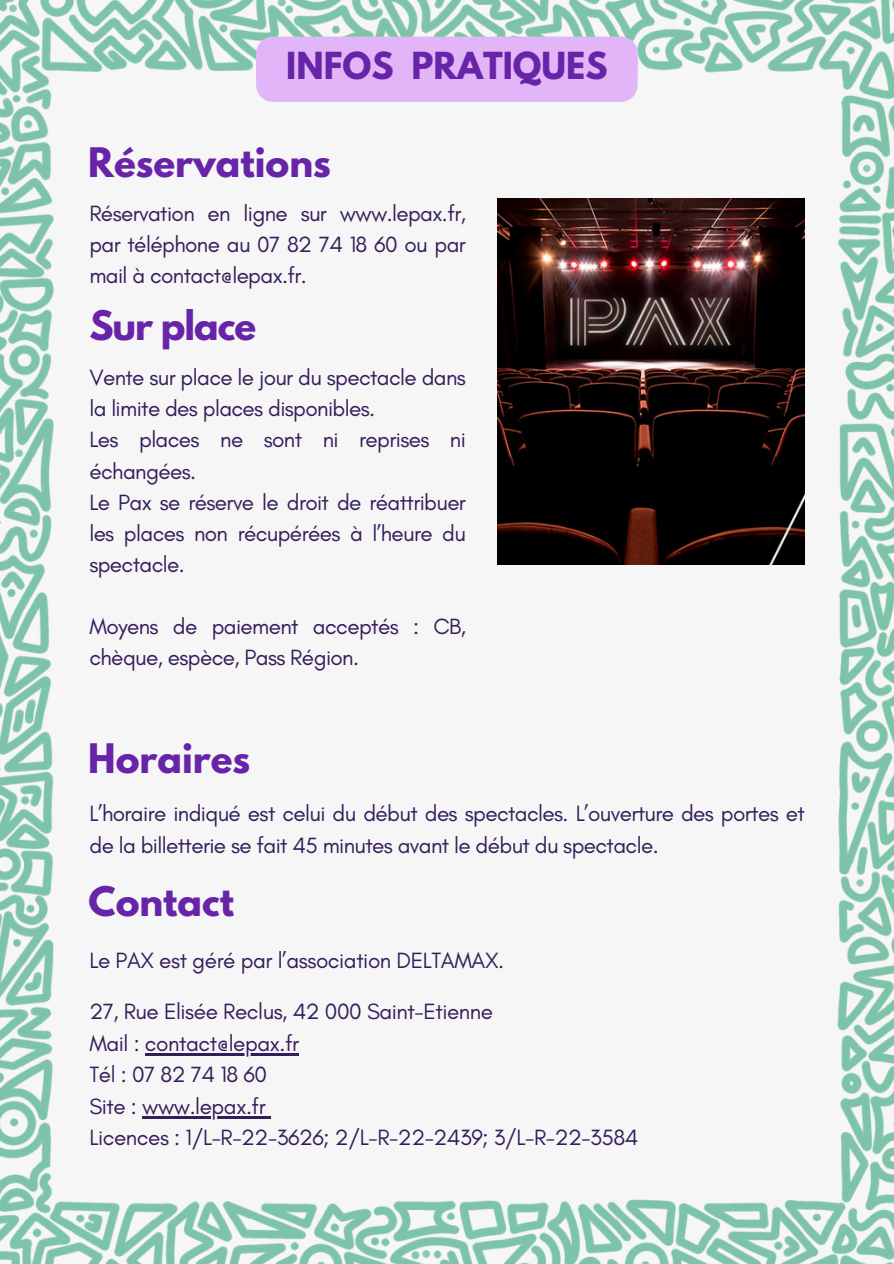
<style>
.page{position:relative;width:894px;height:1264px;background:#fff}
.page>*{position:absolute;margin:0;border:0;box-sizing:border-box;transform-origin:0 0}
.t1{font:700 36px "League Spartan";color:#6724a8}
.t2{font:700 36px "League Spartan";letter-spacing:-.03em;color:#6724a8}
.t3{font:700 33px "League Spartan";color:#6724a8}
.t4{font:22.5px/31.2px "Glacial Indifference";letter-spacing:-.03em;color:#351d5b}
</style>
<div class="page">
<img style="left:0;top:0;width:893px;height:1263px">
<div style="left:63px;top:89px;width:767px;height:1101px;background:#f6f6f6"></div>
<div style="left:256px;top:37px;width:381px;height:65px;background:#e1b5f7"></div>
<hr style="left:145px;top:1053px;width:154px;height:2px;background:#351d5b">
<hr style="left:142px;top:1116px;width:123px;height:2px;background:#351d5b">
<svg style="left:265px;top:1116px;width:6px;height:2px"></svg>
<img style="left:497px;top:198px;width:307px;height:366px">
<h1 class="t3" style="left:286px;top:49px;width:323px">INFOS PRATIQUES</h1>
<h2 class="t1" style="left:88px;top:144px;width:244px">Réservations</h2>
<p class="t4" style="left:89px;top:197px;width:378px;text-align:justify">Réservation en ligne sur www.lepax.fr, par téléphone au 07 82 74 18 60 ou par mail à contact@lepax.fr.</p>
<p class="t2" style="left:89px;top:308px;width:168px">Sur place</p>
<h2 class="t4" style="left:89px;top:361px;width:378px">Vente sur place le jour du spectacle dans la limite des places disponibles.</h2>
<p class="t4" style="left:89px;top:424px;width:378px">Les places ne sont ni reprises ni échangées.</p>
<p class="t4" style="left:89px;top:486px;width:378px;text-align:justify">Le Pax se réserve le droit de réattribuer les places non récupérées à l’heure du spectacle.</p>
<p class="t4" style="left:89px;top:611px;width:378px">Moyens de paiement acceptés : CB, chèque, espèce, Pass Région.</p>
<p class="t1" style="left:88px;top:740px;width:163px">Horaires</p>
<p class="t4" style="left:89px;top:797px;width:716px">L’horaire indiqué est celui du début des spectacles. L’ouverture des portes et de la billetterie se fait 45 minutes avant le début du spectacle.</p>
<p class="t1" style="left:88px;top:883px;width:147px">Contact</p>
<p class="t4" style="left:89px;top:944px;width:416px">Le PAX est géré par l’association DELTAMAX.</p>
<h2 class="t4" style="left:89px;top:995px;width:405px">27, Rue Elisée Reclus, 42 000 Saint-Etienne</h2>
<p class="t4" style="left:89px;top:1027px;width:211px">Mail : contact@lepax.fr</p>
<h2 class="t4" style="left:89px;top:1058px;width:179px">Tél : 07 82 74 18 60</h2>
<p class="t4" style="left:89px;top:1090px;width:178px">Site : www.lepax.fr</p>
<p class="t4" style="left:89px;top:1121px;width:550px">Licences : 1/L-R-22-3626; 2/L-R-22-2439; 3/L-R-22-3584</p>
</div>
